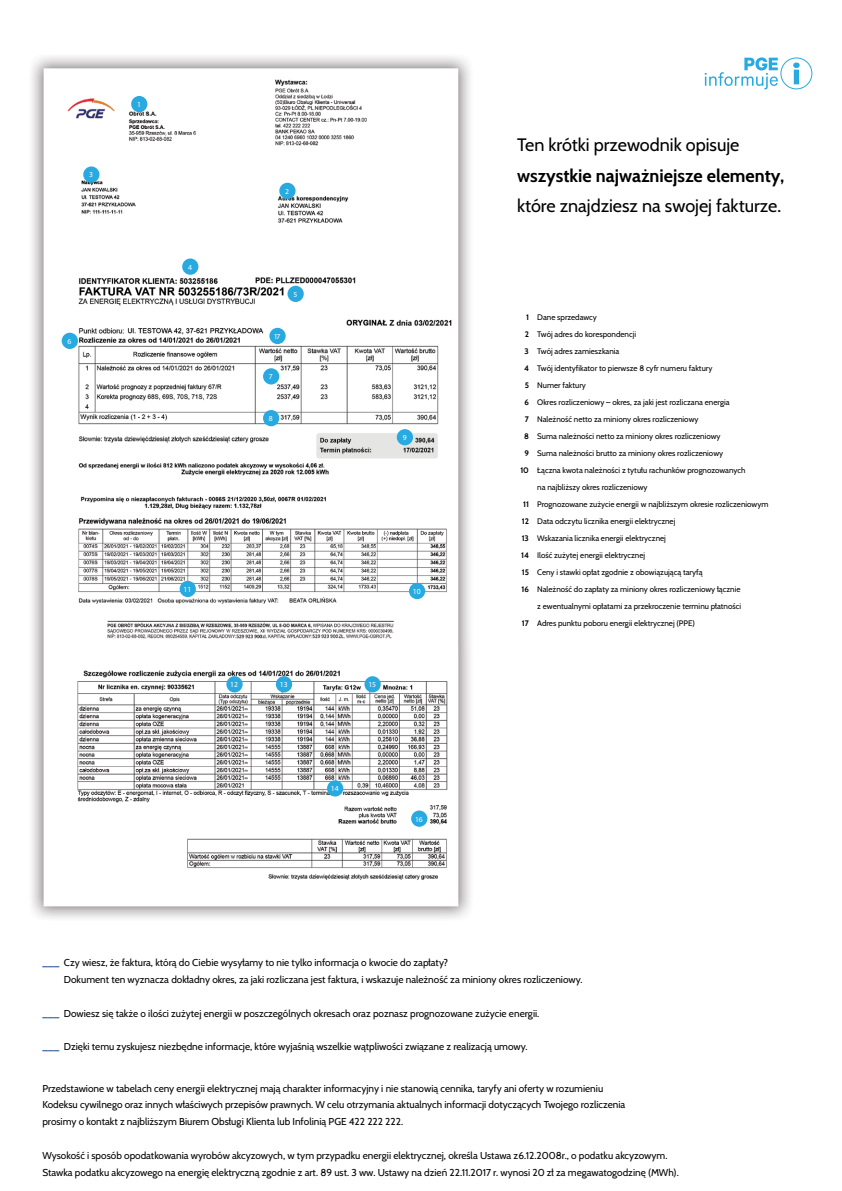
<style>
.page{position:relative;width:842px;height:1191px;background:#fff}
.page>*{position:absolute;margin:0;border:0;box-sizing:border-box;transform-origin:0 0}
.t1{font:18px/30px "Cabin";color:#000}
.t2{font:10px/17px "Cabin";color:#000}
.t3{font:8px/17px "Cabin";color:#000}
.t4{font:700 8px "Cabin";color:#000}
.t5{font:7.6px "Myriad Pro";color:#fff}
.s1{font-weight:700}
.s2{color:#00377b}
</style>
<div class="page">
<img style="left:31px;top:56px;width:440px;height:863px">
<div style="left:131px;top:96px;width:16px;height:16px;background:#28aae1;border-radius:50%"></div>
<div style="left:83px;top:166px;width:16px;height:17px;background:#28aae1;border-radius:50%"></div>
<div style="left:182px;top:258px;width:16px;height:17px;background:#28aae1;border-radius:50%"></div>
<div style="left:279px;top:183px;width:17px;height:16px;background:#28aae1;border-radius:50%"></div>
<div style="left:287px;top:286px;width:17px;height:16px;background:#28aae1;border-radius:50%"></div>
<div style="left:62px;top:333px;width:16px;height:16px;background:#28aae1;border-radius:50%"></div>
<div style="left:263px;top:368px;width:16px;height:16px;background:#28aae1;border-radius:50%"></div>
<div style="left:397px;top:429px;width:16px;height:16px;background:#28aae1;border-radius:50%"></div>
<div style="left:409px;top:583px;width:16px;height:16px;background:#28aae1;border-radius:50%"></div>
<div style="left:226px;top:676px;width:17px;height:16px;background:#28aae1;border-radius:50%"></div>
<div style="left:276px;top:676px;width:16px;height:16px;background:#28aae1;border-radius:50%"></div>
<div style="left:364px;top:676px;width:17px;height:16px;background:#28aae1;border-radius:50%"></div>
<div style="left:411px;top:810px;width:16px;height:16px;background:#28aae1;border-radius:50%"></div>
<div style="left:327px;top:780px;width:16px;height:16px;background:#28aae1;border-radius:50%"></div>
<div style="left:180px;top:581px;width:16px;height:16px;background:#28aae1;border-radius:50%"></div>
<div style="left:263px;top:410px;width:16px;height:16px;background:#28aae1;border-radius:50%"></div>
<div style="left:269px;top:328px;width:17px;height:16px;background:#28aae1;border-radius:50%"></div>
<svg style="left:705px;top:57px;width:73px;height:32px"></svg>
<svg style="left:793px;top:63px;width:7px;height:21px"></svg>
<div style="left:780px;top:57px;width:32px;height:32px;border:1px solid #28aae1;border-radius:50%"></div>
<p class="t5" style="left:89px;top:170px;width:5px">3</p>
<p class="t5" style="left:137px;top:100px;width:5px">1</p>
<p class="t5" style="left:68px;top:336px;width:5px">6</p>
<p class="t5" style="left:188px;top:262px;width:5px">4</p>
<p class="t5" style="left:285px;top:186px;width:5px">2</p>
<p class="t5" style="left:293px;top:289px;width:5px">5</p>
<p class="t5" style="left:274px;top:331px;width:8px">17</p>
<p class="t5" style="left:269px;top:372px;width:5px">7</p>
<p class="t5" style="left:269px;top:414px;width:5px">8</p>
<p class="t5" style="left:403px;top:433px;width:5px">9</p>
<p class="t5" style="left:184px;top:584px;width:9px">11</p>
<p class="t5" style="left:230px;top:680px;width:9px">12</p>
<p class="t5" style="left:280px;top:680px;width:9px">13</p>
<p class="t5" style="left:368px;top:680px;width:9px">15</p>
<p class="t5" style="left:413px;top:586px;width:9px">10</p>
<p class="t5" style="left:331px;top:784px;width:9px">14</p>
<p class="t5" style="left:415px;top:814px;width:9px">16</p>
<h1 class="t1" style="left:517px;top:129px;width:269px">Ten krótki przewodnik opisuje <span class="s1">wszystkie najważniejsze elementy, </span>które znajdziesz na swojej fakturze.</h1>
<h4 class="t4" style="left:526px;top:311px;width:4px">1</h4>
<h4 class="t4" style="left:525px;top:328px;width:6px">2</h4>
<h4 class="t4" style="left:525px;top:345px;width:6px">3</h4>
<h4 class="t4" style="left:524px;top:362px;width:6px">4</h4>
<h4 class="t4" style="left:525px;top:379px;width:6px">5</h4>
<h4 class="t4" style="left:524px;top:396px;width:6px">6</h4>
<h4 class="t4" style="left:525px;top:413px;width:6px">7</h4>
<h4 class="t4" style="left:524px;top:430px;width:6px">8</h4>
<h4 class="t4" style="left:524px;top:447px;width:6px">9</h4>
<h4 class="t4" style="left:520px;top:464px;width:10px">10</h4>
<h4 class="t4" style="left:523px;top:498px;width:7px">11</h4>
<h4 class="t4" style="left:522px;top:515px;width:9px">12</h4>
<h4 class="t4" style="left:522px;top:532px;width:9px">13</h4>
<h4 class="t4" style="left:521px;top:549px;width:9px">14</h4>
<h4 class="t4" style="left:522px;top:566px;width:9px">15</h4>
<h4 class="t4" style="left:521px;top:582px;width:9px">16</h4>
<h4 class="t4" style="left:522px;top:616px;width:9px">17</h4>
<h4 class="t3" style="left:537px;top:308px;width:61px">Dane sprzedawcy</h4>
<h4 class="t3" style="left:537px;top:325px;width:100px">Twój adres do korespondencji</h4>
<h4 class="t3" style="left:537px;top:342px;width:84px">Twój adres zamieszkania</h4>
<h4 class="t3" style="left:537px;top:359px;width:177px">Twój identyfikator to pierwsze 8 cyfr numeru faktury</h4>
<h4 class="t3" style="left:537px;top:376px;width:50px">Numer faktury</h4>
<h4 class="t3" style="left:537px;top:393px;width:194px">Okres rozliczeniowy – okres, za jaki jest rozliczana energia</h4>
<h4 class="t3" style="left:537px;top:410px;width:163px">Należność netto za miniony okres rozliczeniowy</h4>
<h4 class="t3" style="left:537px;top:427px;width:185px">Suma należności netto za miniony okres rozliczeniowy</h4>
<h4 class="t3" style="left:537px;top:444px;width:187px">Suma należności brutto za miniony okres rozliczeniowy</h4>
<h4 class="t3" style="left:537px;top:461px;width:210px">Łączna kwota należności z tytułu rachunków prognozowanych na najbliższy okres rozliczeniowy</h4>
<h4 class="t3" style="left:537px;top:495px;width:233px">Prognozowane zużycie energii w najbliższym okresie rozliczeniowym</h4>
<h4 class="t3" style="left:537px;top:512px;width:140px">Data odczytu licznika energii elektrycznej</h4>
<h4 class="t3" style="left:537px;top:529px;width:130px">Wskazania licznika energii elektrycznej</h4>
<h4 class="t3" style="left:537px;top:546px;width:109px">Ilość zużytej energii elektrycznej</h4>
<h4 class="t3" style="left:537px;top:563px;width:167px">Ceny i stawki opłat zgodnie z obowiązującą taryfą</h4>
<h4 class="t3" style="left:537px;top:580px;width:205px">Należność do zapłaty za miniony okres rozliczeniowy łącznie z ewentualnymi opłatami za przekroczenie terminu płatności</h4>
<h4 class="t3" style="left:537px;top:614px;width:159px">Adres punktu poboru energii elektrycznej (PPE)</h4>
<h3 class="t2" style="left:64px;top:953px;width:520px;text-indent:-21px"><span class="s2">___</span> Czy wiesz, że faktura, którą do Ciebie wysyłamy to nie tylko informacja o kwocie do zapłaty?<br>Dokument ten wyznacza dokładny okres, za jaki rozliczana jest faktura, i wskazuje należność za miniony okres rozliczeniowy.</h3>
<h3 class="t2" style="left:42px;top:1003px;width:498px"><span class="s2">___</span> Dowiesz się także o ilości zużytej energii w poszczególnych okresach oraz poznasz prognozowane zużycie energii.</h3>
<h3 class="t2" style="left:42px;top:1037px;width:487px"><span class="s2">___</span> Dzięki temu zyskujesz niezbędne informacje, które wyjaśnią wszelkie wątpliwości związane z realizacją umowy.</h3>
<h4 class="t2" style="left:42px;top:1078px;width:584px">Przedstawione w tabelach ceny energii elektrycznej mają charakter informacyjny i nie stanowią cennika, taryfy ani oferty w rozumieniu<br>Kodeksu cywilnego oraz innych właściwych przepisów prawnych. W celu otrzymania aktualnych informacji dotyczących Twojego rozliczenia prosimy o kontakt z najbliższym Biurem Obsługi Klienta lub Infolinią PGE 422 222 222.</h4>
<h4 class="t2" style="left:42px;top:1146px;width:638px">Wysokość i sposób opodatkowania wyrobów akcyzowych, w tym przypadku energii elektrycznej, określa Ustawa z6.12.2008r., o podatku akcyzowym.<br>Stawka podatku akcyzowego na energię elektryczną zgodnie z art. 89 ust. 3 ww. Ustawy na dzień 22.11.2017 r. wynosi 20 zł za megawatogodzinę (MWh).</h4>
</div>
